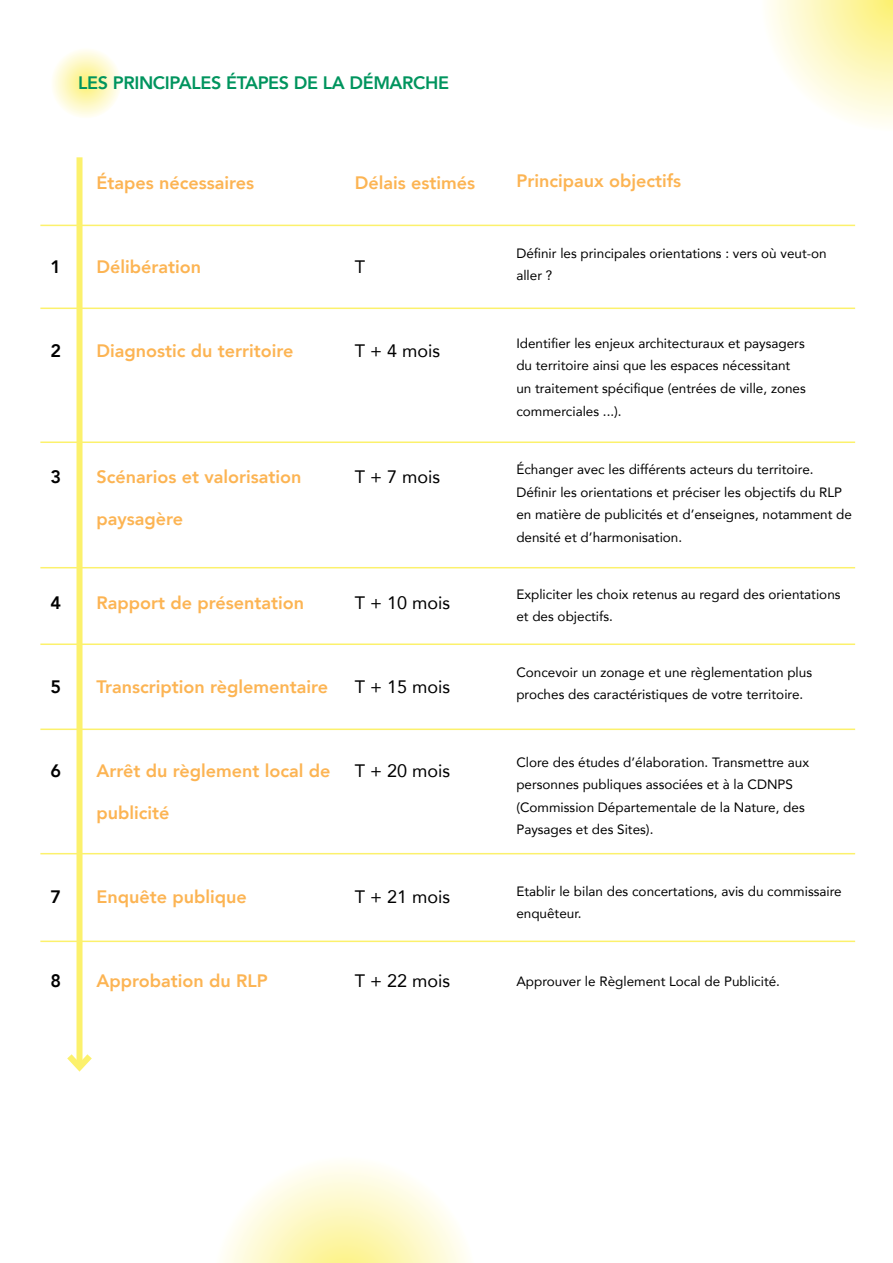
<style>
.page{position:relative;width:893px;height:1263px;background:#fff}
.page>*{position:absolute;margin:0;border:0;box-sizing:border-box;transform-origin:0 0}
.t1{font:800 18px "Avenir";color:#fcb453}
.t2{font:18px "Avenir";color:#000}
.t3{font:800 18px "Avenir";letter-spacing:-.02em;color:#00945e}
.t4{font:800 18px "Avenir";color:#000}
.t5{font:13.5px/22.5px "Avenir";color:#000}
</style>
<div class="page">
<svg style="left:50px;top:47px;width:71px;height:71px"></svg>
<svg style="left:768px;top:0;width:125px;height:125px"></svg>
<svg style="left:223px;top:1164px;width:245px;height:99px"></svg>
<div style="left:77px;top:157px;width:6px;height:910px;background:#fcf16c"></div>
<svg style="left:67px;top:1048px;width:25px;height:24px"></svg>
<hr style="left:40px;top:225px;width:815px;height:1px;background:#fcf16c">
<hr style="left:40px;top:308px;width:815px;height:1px;background:#fcf16c">
<hr style="left:40px;top:441px;width:815px;height:2px;background:#fcf16c">
<hr style="left:40px;top:567px;width:815px;height:1px;background:#fcf16c">
<hr style="left:40px;top:940px;width:815px;height:2px;background:#fcf16c">
<hr style="left:40px;top:643px;width:815px;height:2px;background:#fcf16c">
<hr style="left:40px;top:728px;width:815px;height:2px;background:#fcf16c">
<hr style="left:40px;top:853px;width:815px;height:1px;background:#fcf16c">
<h1 class="t3" style="left:78px;top:68px;width:103px">Les principales</h1>
<h1 class="t3" style="left:226px;top:68px;width:22px">étapes</h1>
<h1 class="t3" style="left:294px;top:68px;width:155px">de la démarche</h1>
<h1 class="t1" style="left:96px;top:169px;width:159px">étapes nécessaires</h1>
<h1 class="t1" style="left:355px;top:169px;width:122px">Délais estimés</h1>
<h1 class="t1" style="left:516px;top:167px;width:166px">Principaux objectifs</h1>
<h1 class="t4" style="left:50px;top:253px;width:12px">1</h1>
<h1 class="t1" style="left:96px;top:253px;width:106px">Délibération</h1>
<h1 class="t2" style="left:355px;top:252px;width:12px">T</h1>
<p class="t5" style="left:516px;top:242px;width:312px">Définir les principales orientations : vers où veut-on aller ?</p>
<h1 class="t4" style="left:50px;top:337px;width:12px">2</h1>
<h1 class="t1" style="left:96px;top:337px;width:199px">Diagnostic du territoire</h1>
<h1 class="t2" style="left:355px;top:336px;width:87px">T + 4 mois</h1>
<p class="t5" style="left:516px;top:332px;width:291px">Identifier les enjeux architecturaux et paysagers du territoire ainsi que les espaces nécessitant un traitement spécifique (entrées de ville, zones commerciales ...).</p>
<h1 class="t4" style="left:50px;top:463px;width:12px">3</h1>
<h1 class="t1" style="left:96px;top:463px;width:206px">Scénarios et valorisation</h1>
<h1 class="t1" style="left:96px;top:505px;width:88px">paysagère</h1>
<h1 class="t2" style="left:355px;top:462px;width:87px">T + 7 mois</h1>
<p class="t5" style="left:516px;top:458px;width:337px">échanger avec les différents acteurs du territoire.<br>Définir les orientations et préciser les objectifs du RLP en matière de publicités et d’enseignes, notamment de densité et d’harmonisation.</p>
<h1 class="t4" style="left:50px;top:589px;width:12px">4</h1>
<h1 class="t1" style="left:96px;top:589px;width:209px">Rapport de présentation</h1>
<h1 class="t2" style="left:355px;top:588px;width:97px">T + 10 mois</h1>
<p class="t5" style="left:516px;top:582px;width:326px">Expliciter les choix retenus au regard des orientations et des objectifs.</p>
<h1 class="t4" style="left:50px;top:673px;width:12px">5</h1>
<h1 class="t1" style="left:96px;top:673px;width:233px">Transcription règlementaire</h1>
<h1 class="t2" style="left:355px;top:672px;width:97px">T + 15 mois</h1>
<p class="t5" style="left:516px;top:660px;width:297px">Concevoir un zonage et une règlementation plus proches des caractéristiques de votre territoire.</p>
<h1 class="t4" style="left:50px;top:757px;width:12px">6</h1>
<h1 class="t1" style="left:96px;top:757px;width:236px">Arrêt du règlement local de</h1>
<h1 class="t1" style="left:96px;top:799px;width:75px">publicité</h1>
<h1 class="t2" style="left:355px;top:756px;width:97px">T + 20 mois</h1>
<p class="t5" style="left:516px;top:750px;width:294px">Clore des études d’élaboration. Transmettre aux personnes publiques associées et à la CDNPS (Commission Départementale de la Nature, des Paysages et des Sites).</p>
<h1 class="t4" style="left:50px;top:883px;width:12px">7</h1>
<h1 class="t1" style="left:96px;top:883px;width:152px">Enquête publique</h1>
<h1 class="t2" style="left:355px;top:882px;width:97px">T + 21 mois</h1>
<p class="t5" style="left:516px;top:879px;width:327px">Etablir le bilan des concertations, avis du commissaire enquêteur.</p>
<h1 class="t4" style="left:50px;top:967px;width:12px">8</h1>
<h1 class="t1" style="left:96px;top:967px;width:173px">Approbation du RLP</h1>
<h1 class="t2" style="left:355px;top:966px;width:97px">T + 22 mois</h1>
<p class="t5" style="left:516px;top:969px;width:265px">Approuver le Règlement Local de Publicité.</p>
</div>
